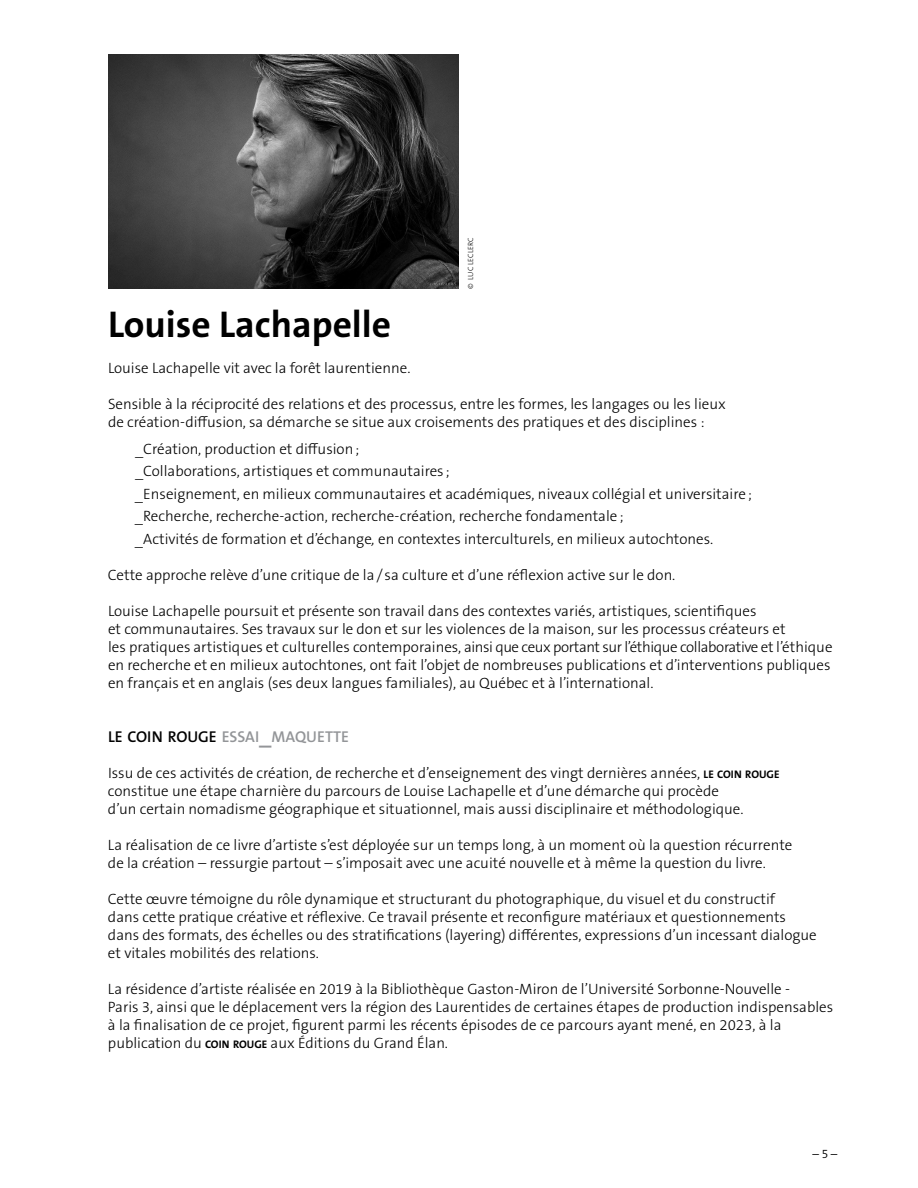
<style>
.page{position:relative;width:918px;height:1188px;background:#fff}
.page>*{position:absolute;margin:0;border:0;box-sizing:border-box;transform-origin:0 0}
.t1{font:700 37.5px "The Sans B W7";color:#000}
.t2{font:600 15.75px "The Sans B W6";color:#939598}
.t3{font:300 15px/18px "The Sans B W3";color:#000}
.t4{font:300 12px "The Sans B W4";color:#000}
.t5{font:300 7.5px "The Sans B W3";letter-spacing:.015em;color:#000}
.s1{font-style:italic}
.s2{color:#000}
.s3{font-size:22.5px}
.s4{font-family:"The Sans B W7";font-weight:700;font-size:10.95px}
</style>
<div class="page">
<img style="left:108px;top:54px;width:351px;height:235px">
<p class="t5" style="left:466px;top:289px;width:53px;rotate:-90deg">© LUC LECLERC</p>
<h1 class="t1" style="left:108px;top:300px;width:285px">Louise Lachapelle</h1>
<p class="t3" style="left:108px;top:359px;width:304px">Louise Lachapelle vit avec la forêt laurentienne.</p>
<p class="t3" style="left:108px;top:395px;width:619px">Sensible à la réciprocité des relations et des processus, entre les formes, les langages ou les lieux de création-diffusion, sa démarche se situe aux croisements des pratiques et des disciplines :</p>
<p class="t3" style="left:135px;top:437px;width:619px;line-height:22.5px">_Création, production et diffusion;<br>_Collaborations, artistiques et communautaires ;<br>_Enseignement, en milieux communautaires et académiques, niveaux collégial et universitaire; _Recherche, recherche-action, recherche-création, recherche fondamentale;<br>_Activités de formation et d’échange<span class="s1">,</span> en contextes interculturels, en milieux autochtones.</p>
<p class="t3" style="left:108px;top:566px;width:569px">Cette approche relève d’une critique de la/ sa culture et d’une réflexion active sur le don.</p>
<p class="t3" style="left:108px;top:602px;width:726px">Louise Lachapelle poursuit et présente son travail dans des contextes variés, artistiques, scientifiques<br>et communautaires. Ses travaux sur le don et sur les violences de la maison, sur les processus créateurs et<br>les pratiques artistiques et culturelles contemporaines, ainsi que ceux portant sur l’éthique collaborative et l’éthique en recherche et en milieux autochtones, ont fait l’objet de nombreuses publications et d’interventions publiques en français et en anglais (ses deux langues familiales), au Québec et à l’international.</p>
<p class="t2" style="left:108px;top:726px;width:243px"><span class="s2">LE COIN ROUGE</span> ESSAI<span class="s3">_</span>MAQUETTE</p>
<p class="t3" style="left:108px;top:764px;width:673px">Issu de ces activités de création, de recherche et d’enseignement des vingt dernières années, <span class="s4">LE COIN ROUGE </span>constitue une étape charnière du parcours de Louise Lachapelle et d’une démarche qui procède<br>d’un certain nomadisme géographique et situationnel, mais aussi disciplinaire et méthodologique.</p>
<p class="t3" style="left:108px;top:836px;width:686px">La réalisation de ce livre d’artiste s’est déployée sur un temps long, à un moment où la question récurrente de la création – ressurgie partout – s’imposait avec une acuité nouvelle et à même la question du livre.</p>
<p class="t3" style="left:108px;top:890px;width:710px">Cette œuvre témoigne du rôle dynamique et structurant du photographique, du visuel et du constructif<br>dans cette pratique créative et réflexive. Ce travail présente et reconfigure matériaux et questionnements dans des formats, des échelles ou des stratifications (layering) différentes, expressions d’un incessant dialogue et vitales mobilités des relations.</p>
<p class="t3" style="left:108px;top:980px;width:727px">La résidence d’artiste réalisée en 2019 à la Bibliothèque Gaston-Miron de l’Université Sorbonne-Nouvelle -<br>Paris 3, ainsi que le déplacement vers la région des Laurentides de certaines étapes de production indispensables à la finalisation de ce projet, figurent parmi les récents épisodes de ce parcours ayant mené, en 2023, à la publication du <span class="s4">COIN ROUGE</span> aux Éditions du Grand Élan.</p>
<p class="t4" style="left:813px;top:1146px;width:27px">– 5 –</p>
</div>
